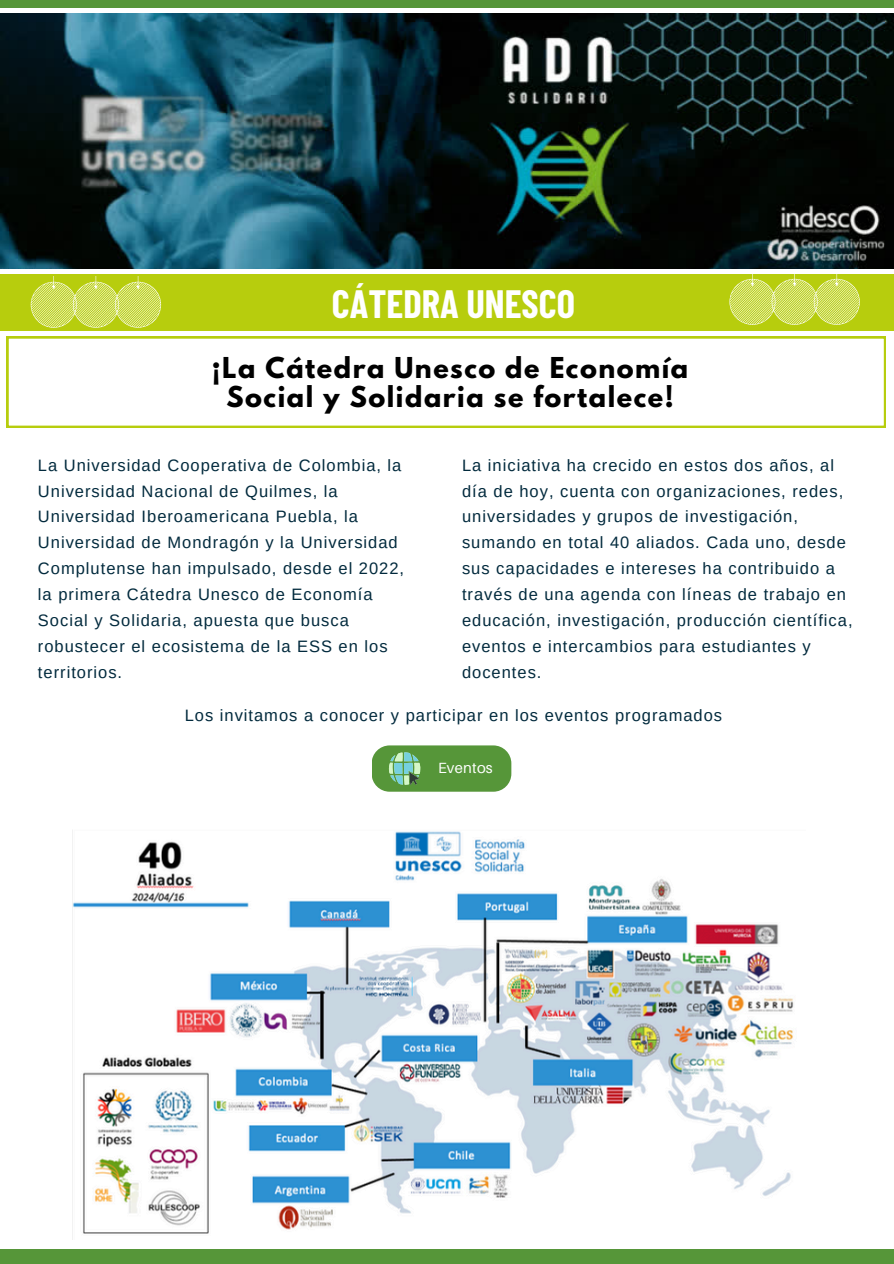
<style>
.page{position:relative;width:894px;height:1264px;background:#fff}
.page>*{position:absolute;margin:0;border:0;box-sizing:border-box;transform-origin:0 0}
.t1{font:700 38.55px "Barlow Condensed";color:#fff}
.t2{font:700 25.5px/29.2px "League Spartan";letter-spacing:.06em;color:#000;text-align:center}
.t3{font:16.5px/25.8px "Arimo";letter-spacing:.06em;color:#022a3d}
.t4{font:14.7px "Aileron";letter-spacing:.015em;color:#fff}
</style>
<div class="page">
<div style="left:0;top:1249px;width:893px;height:14px;background:#569639"></div>
<div style="left:0;top:0;width:893px;height:8px;background:#569639"></div>
<svg style="left:7px;top:336px;width:878px;height:91px"></svg>
<div style="left:0;top:274px;width:893px;height:57px;background:#b7cd0d"></div>
<svg style="left:31px;top:277px;width:130px;height:50px"></svg>
<svg style="left:729px;top:274px;width:130px;height:50px"></svg>
<img style="left:72px;top:830px;width:722px;height:409px">
<img style="left:0;top:14px;width:893px;height:254px">
<div style="left:371px;top:745px;width:140px;height:46px;background:#569639;border-radius:18px"></div>
<svg style="left:389px;top:752px;width:31px;height:33px"></svg>
<p class="t1" style="left:332px;top:279px;width:244px">CÁTEDRA UNESCO</p>
<h2 class="t2" style="left:212px;top:356px;width:478px">¡La Cátedra Unesco de Economía<br>Social y Solidaria se fortalece!</h2>
<h1 class="t3" style="left:38px;top:452px;width:367px">La Universidad Cooperativa de Colombia, la Universidad Nacional de Quilmes, la Universidad Iberoamericana Puebla, la Universidad de Mondragón y la Universidad Complutense han impulsado, desde el 2022, la primera Cátedra Unesco de Economía Social y Solidaria, apuesta que busca robustecer el ecosistema de la ESS en los territorios.</h1>
<h3 class="t3" style="left:462px;top:452px;width:392px">La iniciativa ha crecido en estos dos años, al día de hoy, cuenta con organizaciones, redes, universidades y grupos de investigación, sumando en total 40 aliados. Cada uno, desde sus capacidades e intereses ha contribuido a través de una agenda con líneas de trabajo en educación, investigación, producción científica, eventos e intercambios para estudiantes y docentes.</h3>
<h3 class="t3" style="left:185px;top:702px;width:539px">Los invitamos a conocer y participar en los eventos programados</h3>
<h3 class="t4" style="left:438px;top:758px;width:56px">Eventos</h3>
</div>
